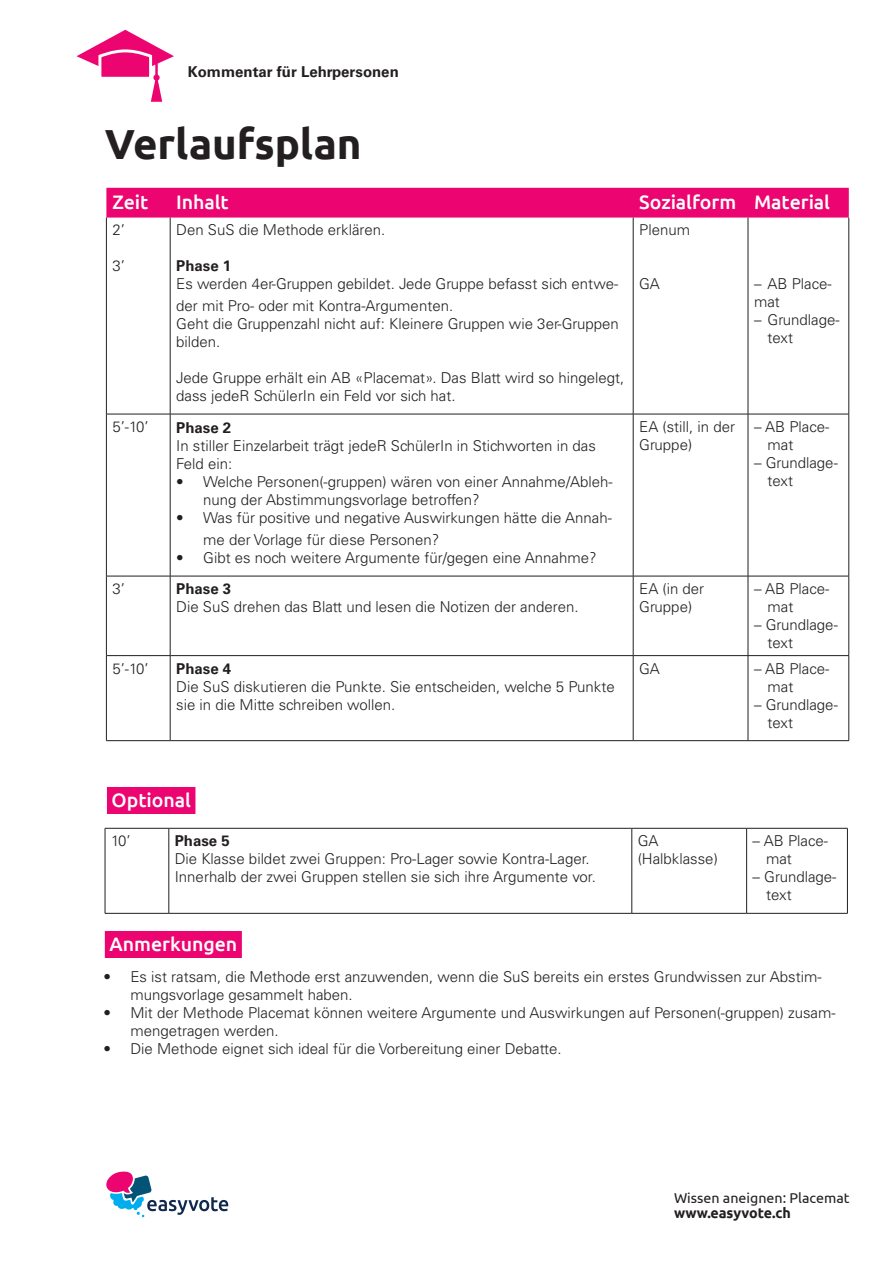
<style>
.page{position:relative;width:893px;height:1263px;background:#fff}
.page>*{position:absolute;margin:0;border:0;box-sizing:border-box;transform-origin:0 0}
.Kurztitel{font:700 42px "Ubuntu";color:#231f20}
.Fliesstext{font:500 19.5px "Ubuntu";letter-spacing:-.005em;color:#fff}
.Untertitel_pink{font:500 19.5px "Ubuntu";color:#fff}
.t1{font:300 15px/18px "Univers";color:#231f20}
.t2{font:700 15px "Univers";color:#231f20}
.t3{font:14.25px "Ubuntu";color:#231f20}
.t4{font:700 14.25px "Ubuntu";color:#231f20}
</style>
<div class="page">
<svg style="left:106px;top:1171px;width:122px;height:46px"></svg>
<div style="left:106px;top:188px;width:743px;height:30px;background:#ec0570"></div>
<hr style="left:106px;top:218px;width:1px;height:196px;background:#231f20">
<hr style="left:170px;top:218px;width:1px;height:196px;background:#231f20">
<hr style="left:633px;top:218px;width:1px;height:196px;background:#231f20">
<hr style="left:748px;top:218px;width:1px;height:196px;background:#231f20">
<hr style="left:848px;top:218px;width:1px;height:196px;background:#231f20">
<hr style="left:106px;top:414px;width:64px;height:1px;background:#231f20">
<hr style="left:106px;top:414px;width:1px;height:162px;background:#231f20">
<hr style="left:170px;top:414px;width:463px;height:1px;background:#231f20">
<hr style="left:170px;top:414px;width:1px;height:162px;background:#231f20">
<hr style="left:633px;top:414px;width:115px;height:1px;background:#231f20">
<hr style="left:633px;top:414px;width:1px;height:162px;background:#231f20">
<hr style="left:748px;top:414px;width:101px;height:1px;background:#231f20">
<hr style="left:748px;top:414px;width:1px;height:162px;background:#231f20">
<hr style="left:848px;top:414px;width:1px;height:162px;background:#231f20">
<hr style="left:106px;top:576px;width:64px;height:1px;background:#231f20">
<hr style="left:106px;top:576px;width:1px;height:79px;background:#231f20">
<hr style="left:170px;top:576px;width:463px;height:1px;background:#231f20">
<hr style="left:170px;top:576px;width:1px;height:79px;background:#231f20">
<hr style="left:633px;top:576px;width:115px;height:1px;background:#231f20">
<hr style="left:633px;top:576px;width:1px;height:79px;background:#231f20">
<hr style="left:748px;top:576px;width:101px;height:1px;background:#231f20">
<hr style="left:748px;top:576px;width:1px;height:79px;background:#231f20">
<hr style="left:848px;top:576px;width:1px;height:79px;background:#231f20">
<hr style="left:106px;top:655px;width:64px;height:1px;background:#231f20">
<hr style="left:106px;top:656px;width:1px;height:84px;background:#231f20">
<hr style="left:170px;top:655px;width:463px;height:1px;background:#231f20">
<hr style="left:170px;top:656px;width:1px;height:84px;background:#231f20">
<hr style="left:633px;top:655px;width:115px;height:1px;background:#231f20">
<hr style="left:633px;top:656px;width:1px;height:84px;background:#231f20">
<hr style="left:748px;top:655px;width:101px;height:1px;background:#231f20">
<hr style="left:748px;top:656px;width:1px;height:84px;background:#231f20">
<hr style="left:848px;top:656px;width:1px;height:84px;background:#231f20">
<hr style="left:106px;top:740px;width:64px;height:1px;background:#231f20">
<hr style="left:170px;top:740px;width:463px;height:1px;background:#231f20">
<hr style="left:633px;top:740px;width:115px;height:1px;background:#231f20">
<hr style="left:748px;top:740px;width:101px;height:1px;background:#231f20">
<svg style="left:77px;top:30px;width:97px;height:72px"></svg>
<div style="left:105px;top:931px;width:137px;height:27px;background:#ec0570"></div>
<div style="left:107px;top:787px;width:88px;height:27px;background:#ec0570"></div>
<hr style="left:105px;top:828px;width:64px;height:1px;background:#231f20">
<hr style="left:105px;top:828px;width:1px;height:85px;background:#231f20">
<hr style="left:169px;top:828px;width:463px;height:1px;background:#231f20">
<hr style="left:169px;top:828px;width:1px;height:85px;background:#231f20">
<hr style="left:632px;top:828px;width:115px;height:1px;background:#231f20">
<hr style="left:632px;top:828px;width:1px;height:85px;background:#231f20">
<hr style="left:747px;top:828px;width:101px;height:1px;background:#231f20">
<hr style="left:746px;top:828px;width:1px;height:85px;background:#231f20">
<hr style="left:847px;top:828px;width:1px;height:85px;background:#231f20">
<hr style="left:105px;top:913px;width:64px;height:1px;background:#231f20">
<hr style="left:169px;top:913px;width:463px;height:1px;background:#231f20">
<hr style="left:632px;top:913px;width:115px;height:1px;background:#231f20">
<hr style="left:747px;top:913px;width:101px;height:1px;background:#231f20">
<p class="t2" style="left:188px;top:63px;width:212px">Kommentar für Lehrpersonen</p>
<p class="Kurztitel" style="left:105px;top:118px;width:258px">Verlaufsplan</p>
<p class="Fliesstext" style="left:112px;top:190px;width:37px">Zeit</p>
<p class="Fliesstext" style="left:176px;top:190px;width:54px">Inhalt</p>
<p class="Fliesstext" style="left:639px;top:190px;width:99px">Sozialform</p>
<p class="Fliesstext" style="left:754px;top:190px;width:78px">Material</p>
<p class="t1" style="left:112px;top:221px;width:14px">2’</p>
<p class="t1" style="left:112px;top:257px;width:14px">3’</p>
<p class="t1" style="left:176px;top:221px;width:211px">Den SuS die Methode erklären.</p>
<p class="t2" style="left:176px;top:257px;width:57px">Phase 1</p>
<p class="t1" style="left:176px;top:273px;width:444px;line-height:21.6px">Es werden 4er-Gruppen gebildet. Jede Gruppe befasst sich entwe&shy;der mit Pro- oder mit Kontra-Argumenten.</p>
<p class="t1" style="left:176px;top:315px;width:444px">Geht die Gruppenzahl nicht auf: Kleinere Gruppen wie 3er-Gruppen bilden.</p>
<p class="t1" style="left:176px;top:369px;width:450px">Jede Gruppe erhält ein AB «Placemat». Das Blatt wird so hingelegt, dass jedeR SchülerIn ein Feld vor sich hat.</p>
<p class="t1" style="left:639px;top:221px;width:52px">Plenum</p>
<p class="t1" style="left:639px;top:275px;width:22px">GA</p>
<p class="t1" style="left:754px;top:275px;width:79px">– AB Place&shy;mat</p>
<p class="t1" style="left:754px;top:311px;width:87px">– Grundlage-</p>
<p class="t1" style="left:767px;top:329px;width:27px">text</p>
<p class="t1" style="left:112px;top:418px;width:38px">5’-10’</p>
<p class="t2" style="left:176px;top:419px;width:57px">Phase 2</p>
<p class="t1" style="left:176px;top:437px;width:421px">In stiller Einzelarbeit trägt jedeR SchülerIn in Stichworten in das<br>Feld ein:</p>
<p class="t1" style="left:203px;top:473px;width:411px;text-indent:-27px">• Welche Personen(-gruppen) wären von einer Annahme/Ableh&shy;nung der Abstimmungsvorlage betroffen?</p>
<p class="t1" style="left:203px;top:507px;width:410px;line-height:21.6px;text-indent:-27px">• Was für positive und negative Auswirkungen hätte die Annah&shy;me der Vorlage für diese Personen?</p>
<p class="t1" style="left:176px;top:548px;width:422px">• Gibt es noch weitere Argumente für/gegen eine Annahme?</p>
<p class="t1" style="left:112px;top:580px;width:14px">3’</p>
<p class="t2" style="left:176px;top:580px;width:57px">Phase 3</p>
<p class="t1" style="left:176px;top:598px;width:404px">Die SuS drehen das Blatt und lesen die Notizen der anderen.</p>
<p class="t1" style="left:112px;top:659px;width:38px">5’-10’</p>
<p class="t2" style="left:176px;top:659px;width:57px">Phase 4</p>
<p class="t1" style="left:176px;top:677px;width:440px">Die SuS diskutieren die Punkte. Sie entscheiden, welche 5 Punkte sie in die Mitte schreiben wollen.</p>
<p class="t1" style="left:639px;top:418px;width:97px">EA (still, in der<br>Gruppe)</p>
<p class="t1" style="left:754px;top:418px;width:77px">– AB Place-</p>
<p class="t1" style="left:767px;top:436px;width:27px">mat</p>
<p class="t1" style="left:754px;top:454px;width:85px">– Grundlage-</p>
<p class="t1" style="left:767px;top:472px;width:27px">text</p>
<p class="t1" style="left:639px;top:580px;width:67px">EA (in der<br>Gruppe)</p>
<p class="t1" style="left:754px;top:580px;width:77px">– AB Place-</p>
<p class="t1" style="left:767px;top:598px;width:27px">mat</p>
<p class="t1" style="left:754px;top:616px;width:85px">– Grundlage-</p>
<p class="t1" style="left:767px;top:634px;width:27px">text</p>
<p class="t1" style="left:639px;top:659px;width:22px">GA</p>
<p class="t1" style="left:754px;top:659px;width:77px">– AB Place-</p>
<p class="t1" style="left:767px;top:677px;width:27px">mat</p>
<p class="t1" style="left:754px;top:695px;width:85px">– Grundlage-</p>
<p class="t1" style="left:767px;top:713px;width:27px">text</p>
<p class="Untertitel_pink" style="left:111px;top:788px;width:81px">Optional</p>
<p class="t1" style="left:111px;top:832px;width:21px">10’</p>
<p class="t2" style="left:175px;top:832px;width:57px">Phase 5</p>
<p class="t1" style="left:175px;top:850px;width:423px">Die Klasse bildet zwei Gruppen: Pro-Lager sowie Kontra-Lager.<br>Innerhalb der zwei Gruppen stellen sie sich ihre Argumente vor.</p>
<p class="Untertitel_pink" style="left:109px;top:932px;width:129px">Anmerkungen</p>
<p class="t1" style="left:638px;top:832px;width:22px">GA</p>
<p class="t1" style="left:638px;top:850px;width:82px">(Halbklasse)</p>
<p class="t1" style="left:753px;top:832px;width:77px">– AB Place-</p>
<p class="t1" style="left:766px;top:850px;width:27px">mat</p>
<p class="t1" style="left:753px;top:868px;width:85px">– Grundlage-</p>
<p class="t1" style="left:766px;top:886px;width:27px">text</p>
<p class="t1" style="left:130px;top:967px;width:693px;text-indent:-27px">• Es ist ratsam, die Methode erst anzuwenden, wenn die SuS bereits ein erstes Grundwissen zur Abstim&shy;mungsvorlage gesammelt haben.</p>
<p class="t1" style="left:130px;top:1003px;width:707px;text-indent:-27px">• Mit der Methode Placemat können weitere Argumente und Auswirkungen auf Personen(-gruppen) zusam&shy;mengetragen werden.</p>
<p class="t1" style="left:103px;top:1039px;width:460px">• Die Methode eignet sich ideal für die Vorbereitung einer Debatte.</p>
<p class="t3" style="left:674px;top:1189px;width:177px">Wissen aneignen: Placemat</p>
<p class="t4" style="left:674px;top:1204px;width:118px">www.easyvote.ch</p>
</div>
